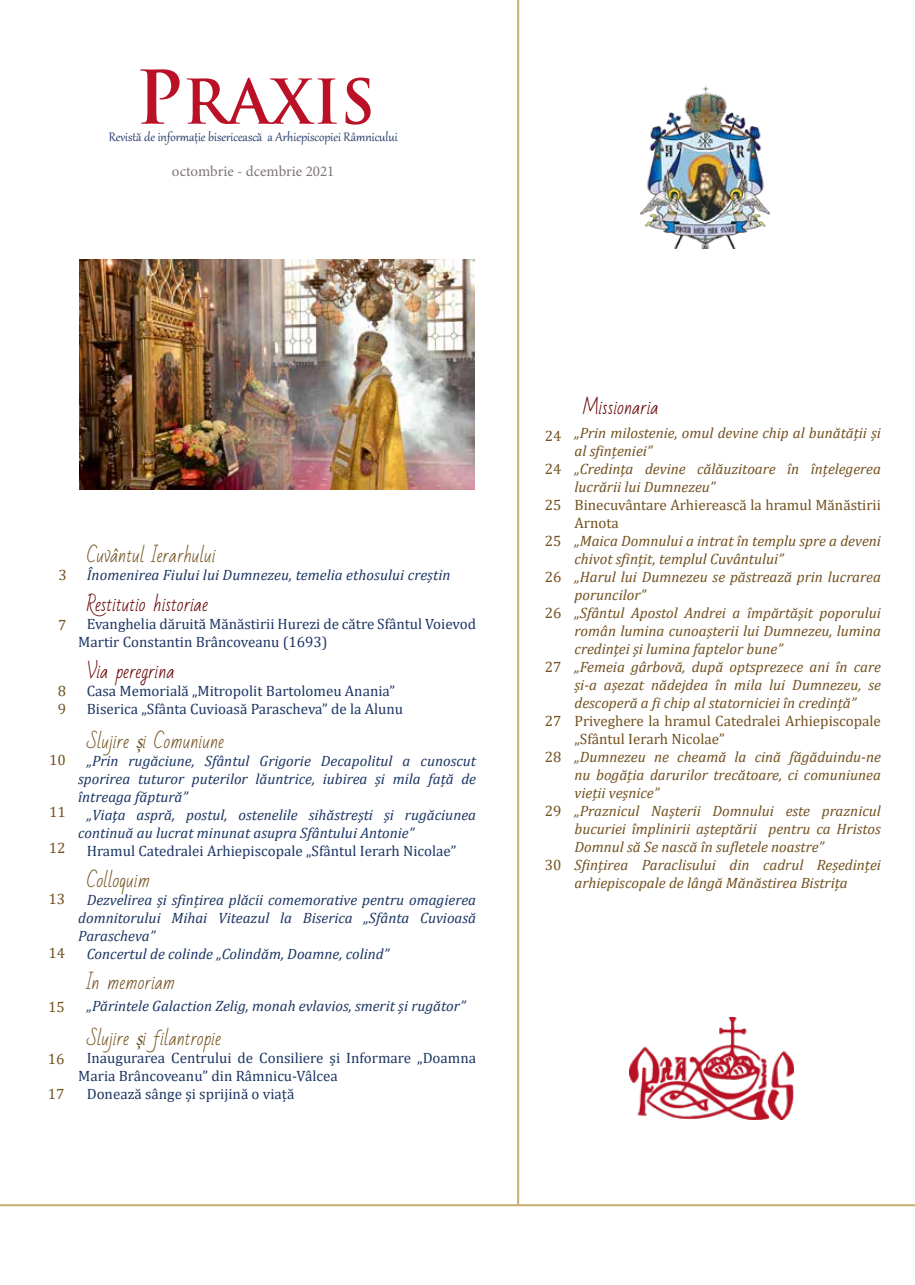
<style>
.page{position:relative;width:915px;height:1285px;background:#fff}
.page>*{position:absolute;margin:0;border:0;box-sizing:border-box;transform-origin:0 0}
.t1{font:700 60px "Trajan Pro";color:#ba1127}
.t2{font:18px "Bad Script";color:#735120}
.t3{font:18px "Bad Script";color:#650000}
.t4{font:italic 15px/18px "Cambria";color:#735120}
.t5{font:italic 15px "Cambria";color:#1d3665}
.t6{font:15px/18px "Cambria";color:#1d3665}
.t7{font:15px/18px "Cambria";color:#735120}
.t8{font:15px "Gabriola";color:#1d3665}
.t9{font:15px "Minion Pro";color:#7c7574}
.s1{font-size:72px}
.s2{font-family:"Minion Pro";font-style:italic;font-size:21px}
</style>
<div class="page">
<hr style="left:0;top:1203px;width:914px;height:2px;background:#c9b17a">
<hr style="left:517px;top:0;width:2px;height:1204px;background:#c9b17a">
<img style="left:629px;top:1017px;width:164px;height:102px">
<img style="left:640px;top:86px;width:129px;height:163px">
<img style="left:80px;top:260px;width:394px;height:229px">
<h1 class="t1" style="left:136px;top:64px;width:241px"><span class="s1">P</span>RAXIS</h1>
<p class="t8" style="left:109px;top:127px;width:290px">Revistă de informație bisericească a Arhiepiscopiei Râmnicului</p>
<p class="t9" style="left:172px;top:161px;width:164px">octombrie - dcembrie 2021</p>
<p class="t7" style="left:58px;top:565px;width:10px">3</p>
<p class="t7" style="left:58px;top:615px;width:10px">7</p>
<p class="t7" style="left:58px;top:681px;width:10px">8<br>9</p>
<p class="t7" style="left:49px;top:750px;width:18px">10</p>
<p class="t7" style="left:49px;top:802px;width:18px">11</p>
<p class="t7" style="left:49px;top:838px;width:18px">12</p>
<p class="t7" style="left:49px;top:889px;width:18px">13</p>
<p class="t7" style="left:48px;top:943px;width:18px">14</p>
<p class="t7" style="left:48px;top:997px;width:18px">15</p>
<p class="t7" style="left:48px;top:1049px;width:18px">16</p>
<p class="t7" style="left:48px;top:1084px;width:18px">17</p>
<p class="t2" style="left:87px;top:545px;width:130px">Cuvântul Ierarhului</p>
<p class="t5" style="left:87px;top:564px;width:365px">Înomenirea Fiului lui Dumnezeu, temelia ethosului creștin</p>
<p class="t3" style="left:87px;top:594px;width:123px">Restitutio historiae</p>
<p class="t6" style="left:78px;top:614px;width:399px;text-indent:9px">Evanghelia dăruită Mănăstirii Hurezi de către Sfântul Voievod<br>Martir Constantin Brâncoveanu (1693)</p>
<p class="t3" style="left:87px;top:660px;width:89px">Via peregrina</p>
<p class="t6" style="left:87px;top:681px;width:318px">Casa Memorială „Mitropolit Bartolomeu Anania”<br>Biserica „Sfânta Cuvioasă Parascheva” de la Alunu</p>
<p class="t2" style="left:87px;top:731px;width:139px">Slujire <span class="s2">ș</span>i Comuniune</p>
<p class="t5" style="left:87px;top:750px;width:391px">„Prin rugăciune, Sfântul Grigorie Decapolitul a cunoscut</p>
<p class="t5" style="left:78px;top:768px;width:399px">sporirea tuturor puterilor lăuntrice, iubirea și mila față de</p>
<p class="t5" style="left:78px;top:786px;width:111px">întreaga făptură”</p>
<p class="t5" style="left:87px;top:804px;width:391px">„Viaţa aspră, postul, ostenelile sihăstreşti şi rugăciunea</p>
<p class="t5" style="left:78px;top:822px;width:337px">continuă au lucrat minunat asupra Sfântului Antonie”</p>
<p class="t6" style="left:87px;top:841px;width:371px">Hramul Catedralei Arhiepiscopale „Sfântul Ierarh Nicolae”</p>
<p class="t2" style="left:87px;top:869px;width:65px">Colloquim</p>
<p class="t5" style="left:87px;top:888px;width:391px">Dezvelirea și sfințirea plăcii comemorative pentru omagierea</p>
<p class="t5" style="left:78px;top:906px;width:399px">domnitorului Mihai Viteazul la Biserica „Sfânta Cuvioasă</p>
<p class="t5" style="left:78px;top:924px;width:79px">Parascheva”</p>
<p class="t5" style="left:87px;top:942px;width:304px">Concertul de colinde „Colindăm, Doamne, colind”</p>
<p class="t2" style="left:87px;top:972px;width:90px">In memoriam</p>
<p class="t5" style="left:87px;top:994px;width:380px">„Părintele Galaction Zelig, monah evlavios, smerit și rugător”</p>
<p class="t2" style="left:87px;top:1028px;width:136px">Slujire <span class="s2">ș</span>i filantropie</p>
<p class="t6" style="left:87px;top:1048px;width:391px">Inaugurarea Centrului de Consiliere și Informare „Doamna</p>
<p class="t6" style="left:78px;top:1066px;width:261px">Maria Brâncoveanu” din Râmnicu-Vâlcea</p>
<p class="t6" style="left:87px;top:1084px;width:209px">Donează sânge și sprijină o viață</p>
<p class="t7" style="left:544px;top:427px;width:18px">24</p>
<p class="t7" style="left:544px;top:460px;width:18px">24</p>
<p class="t7" style="left:544px;top:496px;width:18px">25</p>
<p class="t7" style="left:544px;top:532px;width:18px">25</p>
<p class="t7" style="left:544px;top:568px;width:18px">26</p>
<p class="t7" style="left:544px;top:604px;width:18px">26</p>
<p class="t7" style="left:544px;top:658px;width:18px">27</p>
<p class="t7" style="left:544px;top:712px;width:18px">27</p>
<p class="t7" style="left:544px;top:748px;width:18px">28</p>
<p class="t7" style="left:544px;top:802px;width:18px">29</p>
<p class="t7" style="left:544px;top:856px;width:18px">30</p>
<p class="t3" style="left:583px;top:397px;width:77px">Missionaria</p>
<p class="t4" style="left:574px;top:422px;width:308px">„Prin milostenie, omul devine chip al bunătății și al sfințeniei”<br>„Credinţa devine călăuzitoare în înțelegerea lucrării lui Dumnezeu”</p>
<p class="t7" style="left:574px;top:495px;width:308px">Binecuvântare Arhierească la hramul Mănăstirii<br>Arnota</p>
<p class="t4" style="left:574px;top:530px;width:308px">„Maica Domnului a intrat în templu spre a deveni chivot sfințit, templul Cuvântului”<br>„Harul lui Dumnezeu se păstrează prin lucrarea poruncilor”<br>„Sfântul Apostol Andrei a împărtăşit poporului român lumina cunoaşterii lui Dumnezeu, lumina credinţei şi lumina faptelor bune”<br>„Femeia gârbovă, după optsprezece ani în care și-a așezat nădejdea în mila lui Dumnezeu, se descoperă a fi chip al statorniciei în credință”</p>
<p class="t7" style="left:574px;top:711px;width:308px">Priveghere la hramul Catedralei Arhiepiscopale „Sfântul Ierarh Nicolae”</p>
<p class="t4" style="left:574px;top:746px;width:308px">„Dumnezeu ne cheamă la cină făgăduindu-ne nu bogăția darurilor trecătoare, ci comuniunea vieții veșnice”<br>„Praznicul Nașterii Domnului este praznicul bucuriei împlinirii așteptării pentru ca Hristos Domnul să Se nască în sufletele noastre” Sfințirea Paraclisului din cadrul Reședinței arhiepiscopale de lângă Mănăstirea Bistrița</p>
</div>
